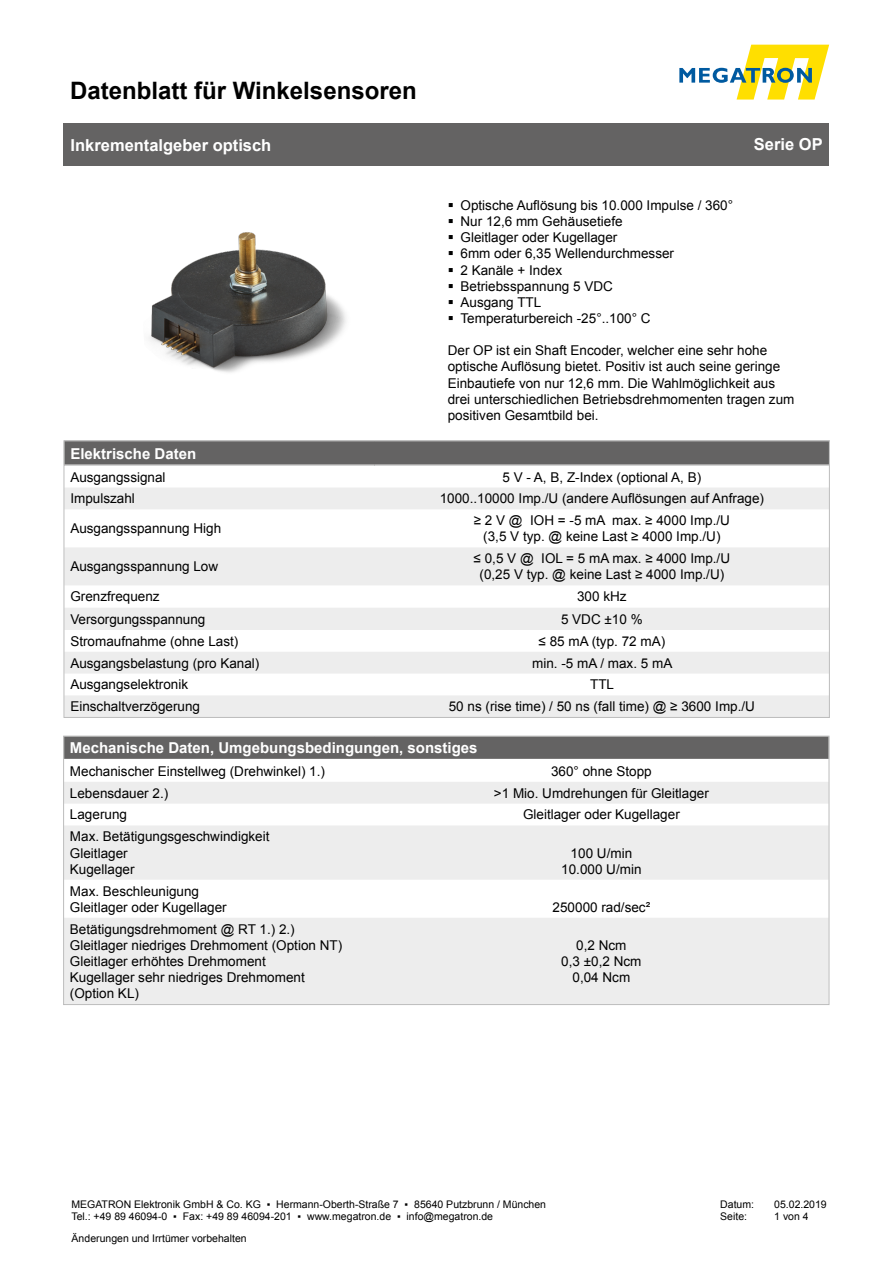
<style>
.page{position:relative;width:893px;height:1263px;background:#fff}
.page>*{position:absolute;margin:0;border:0;box-sizing:border-box;transform-origin:0 0}
.t1{font:700 24px "Arial";color:#000}
.t2{font:700 16.5px "Arial";color:#fff}
.t3{font:700 15px "Arial";color:#fff}
.t4{font:13.5px/16.2px "Arial";color:#000}
.t5{font:10.5px "Arial";color:#000}
</style>
<div class="page">
<svg style="left:679px;top:45px;width:150px;height:55px"></svg>
<div style="left:64px;top:123px;width:765px;height:43px;background:#646363"></div>
<div style="left:64px;top:441px;width:765px;height:24px;background:#646363"></div>
<svg style="left:66px;top:488px;width:762px;height:228px;fill:#ededed"></svg>
<img style="left:149px;top:232px;width:197px;height:141px">
<div style="left:64px;top:736px;width:765px;height:23px;background:#646363"></div>
<svg style="left:65px;top:782px;width:762px;height:221px;fill:#ededed"></svg>
<div style="left:63px;top:736px;width:766px;height:269px;border:1px solid #bcbcbc"></div>
<h1 class="t1" style="left:70px;top:74px;width:348px">Datenblatt für Winkelsensoren</h1>
<p class="t2" style="left:71px;top:134px;width:202px">Inkrementalgeber optisch</p>
<p class="t2" style="left:754px;top:133px;width:70px">Serie OP</p>
<p class="t4" style="left:460px;top:197px;width:274px">Optische Auflösung bis 10.000 Impulse / 360°</p>
<p class="t4" style="left:460px;top:213px;width:164px">Nur 12,6 mm Gehäusetiefe</p>
<p class="t4" style="left:460px;top:229px;width:158px">Gleitlager oder Kugellager</p>
<p class="t4" style="left:460px;top:246px;width:215px">6mm oder 6,35 Wellendurchmesser</p>
<p class="t4" style="left:460px;top:262px;width:103px">2 Kanäle + Index</p>
<p class="t4" style="left:460px;top:278px;width:154px">Betriebsspannung 5 VDC</p>
<p class="t4" style="left:460px;top:294px;width:82px">Ausgang TTL</p>
<p class="t4" style="left:460px;top:310px;width:192px">Temperaturbereich -25°..100° C</p>
<p class="t4" style="left:448px;top:343px;width:348px">Der OP ist ein Shaft Encoder, welcher eine sehr hohe optische Auflösung bietet. Positiv ist auch seine geringe Einbautiefe von nur 12,6 mm. Die Wahlmöglichkeit aus drei unterschiedlichen Betriebsdrehmomenten tragen zum positiven Gesamtbild bei.</p>
<p class="t3" style="left:70px;top:443px;width:127px">Elektrische Daten</p>
<p class="t4" style="left:70px;top:469px;width:97px">Ausgangssignal</p>
<p class="t4" style="left:502px;top:469px;width:200px">5 V - A, B, Z-Index (optional A, B)</p>
<p class="t4" style="left:70px;top:491px;width:66px">Impulszahl</p>
<p class="t4" style="left:440px;top:491px;width:326px">1000..10000 Imp./U (andere Auflösungen auf Anfrage)</p>
<p class="t4" style="left:70px;top:521px;width:152px">Ausgangsspannung High</p>
<p class="t4" style="left:474px;top:512px;width:258px">≥ 2 V @ IOH = -5 mA max. ≥ 4000 Imp./U</p>
<p class="t4" style="left:483px;top:529px;width:239px">(3,5 V typ. @ keine Last ≥ 4000 Imp./U)</p>
<p class="t4" style="left:70px;top:559px;width:149px">Ausgangsspannung Low</p>
<p class="t4" style="left:474px;top:550px;width:258px">≤ 0,5 V @ IOL = 5 mA max. ≥ 4000 Imp./U</p>
<p class="t4" style="left:479px;top:567px;width:246px">(0,25 V typ. @ keine Last ≥ 4000 Imp./U)</p>
<p class="t4" style="left:70px;top:588px;width:91px">Grenzfrequenz</p>
<p class="t4" style="left:577px;top:588px;width:51px">300 kHz</p>
<p class="t4" style="left:70px;top:611px;width:137px">Versorgungsspannung</p>
<p class="t4" style="left:561px;top:611px;width:83px">5 VDC ±10 %</p>
<p class="t4" style="left:70px;top:633px;width:170px">Stromaufnahme (ohne Last)</p>
<p class="t4" style="left:538px;top:633px;width:128px">≤ 85 mA (typ. 72 mA)</p>
<p class="t4" style="left:70px;top:655px;width:191px">Ausgangsbelastung (pro Kanal)</p>
<p class="t4" style="left:532px;top:655px;width:142px">min. -5 mA / max. 5 mA</p>
<p class="t4" style="left:70px;top:677px;width:119px">Ausgangselektronik</p>
<p class="t4" style="left:590px;top:677px;width:26px">TTL</p>
<p class="t4" style="left:70px;top:698px;width:131px">Einschaltverzögerung</p>
<p class="t4" style="left:449px;top:698px;width:308px">50 ns (rise time) / 50 ns (fall time) @ ≥ 3600 Imp./U</p>
<p class="t3" style="left:70px;top:738px;width:409px">Mechanische Daten, Umgebungsbedingungen, sonstiges</p>
<p class="t4" style="left:70px;top:763px;width:257px">Mechanischer Einstellweg (Drehwinkel) 1.)</p>
<p class="t4" style="left:551px;top:763px;width:102px">360° ohne Stopp</p>
<p class="t4" style="left:70px;top:785px;width:100px">Lebensdauer 2.)</p>
<p class="t4" style="left:494px;top:785px;width:216px">&gt;1 Mio. Umdrehungen für Gleitlager</p>
<p class="t4" style="left:70px;top:807px;width:59px">Lagerung</p>
<p class="t4" style="left:523px;top:807px;width:158px">Gleitlager oder Kugellager</p>
<p class="t4" style="left:70px;top:828px;width:201px">Max. Betätigungsgeschwindigkeit</p>
<p class="t4" style="left:70px;top:845px;width:59px">Gleitlager</p>
<p class="t4" style="left:70px;top:861px;width:66px">Kugellager</p>
<p class="t4" style="left:571px;top:845px;width:63px">100 U/min</p>
<p class="t4" style="left:561px;top:861px;width:82px">10.000 U/min</p>
<p class="t4" style="left:70px;top:883px;width:131px">Max. Beschleunigung</p>
<p class="t4" style="left:70px;top:899px;width:158px">Gleitlager oder Kugellager</p>
<p class="t4" style="left:553px;top:899px;width:99px">250000 rad/sec²</p>
<p class="t4" style="left:70px;top:921px;width:226px">Betätigungsdrehmoment @ RT 1.) 2.)</p>
<p class="t4" style="left:70px;top:937px;width:274px">Gleitlager niedriges Drehmoment (Option NT)</p>
<p class="t4" style="left:70px;top:953px;width:236px">Gleitlager erhöhtes Drehmoment<br>Kugellager sehr niedriges Drehmoment (Option KL)</p>
<p class="t4" style="left:561px;top:937px;width:82px;text-align:center">0,2 Ncm<br>0,3 ±0,2 Ncm</p>
<p class="t4" style="left:572px;top:969px;width:59px">0,04 Ncm</p>
<p class="t5" style="left:71px;top:1197px;width:476px">MEGATRON Elektronik GmbH &amp; Co. KG ▪ Hermann-Oberth-Straße 7 ▪ 85640 Putzbrunn / München</p>
<p class="t5" style="left:71px;top:1210px;width:423px">Tel.: +49 89 46094-0 ▪ Fax: +49 89 46094-201 ▪ www.megatron.de ▪ info@megatron.de</p>
<p class="t5" style="left:72px;top:1231px;width:177px">Änderungen und Irrtümer vorbehalten</p>
<p class="t5" style="left:720px;top:1197px;width:35px">Datum:</p>
<p class="t5" style="left:774px;top:1197px;width:54px">05.02.2019</p>
<p class="t5" style="left:720px;top:1210px;width:28px">Seite:</p>
<p class="t5" style="left:774px;top:1210px;width:36px">1 von 4</p>
</div>
